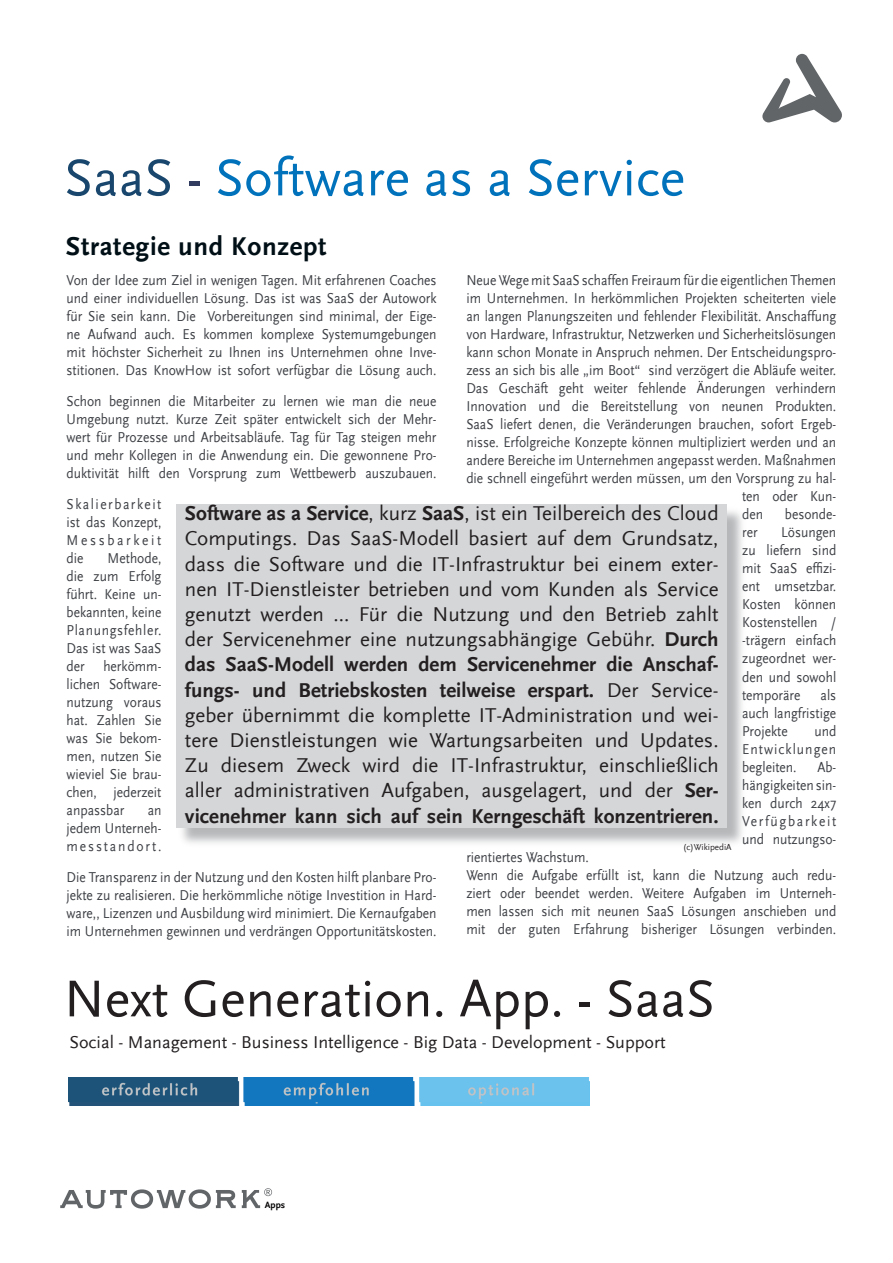
<style>
.page{position:relative;width:893px;height:1263px;background:#fff}
.page>*{position:absolute;margin:0;border:0;box-sizing:border-box;transform-origin:0 0}
.t1{font:54px "Scala Sans";color:#231f20}
.t2{font:54px "Scala Sans";color:#0072bc}
.t3{font:700 27px "Scala Sans";letter-spacing:.025em;color:#000f16}
.t4{font:21px/25.2px "Scala Sans";color:#231f20;text-align:justify}
.t5{font:18px "Scala Sans";color:#231f20}
.t6{font:15px/18px "Scala Sans";color:#3c3f44;text-align:justify;scale:.9 1}
.t7{font:700 9.6px "Scala Sans LF";color:#040203}
.t8{font:9px "Scala Sans";color:#231f20}
.s1{color:#18466d}
.s2{color:#313b5f}
.s3{font-weight:700}
</style>
<div class="page">
<svg style="left:242px;top:1188px;width:30px;height:20px"></svg>
<svg style="left:60px;top:1189px;width:176px;height:20px"></svg>
<svg style="left:762px;top:54px;width:80px;height:68px"></svg>
<div style="left:178px;top:505px;width:570px;height:343px;background:#9d9fa2;opacity:.75"></div>
<div style="left:176px;top:505px;width:551px;height:323px;background:#d4d6d8"></div>
<img style="left:68px;top:1077px;width:522px;height:29px">
<h1 class="t2" style="left:64px;top:149px;width:622px"><span class="s1">SaaS</span> <span class="s2">-</span> Software as a Service</h1>
<h2 class="t3" style="left:66px;top:231px;width:262px">Strategie und Konzept</h2>
<p class="t6" style="left:67px;top:272px;width:413px">Von der Idee zum Ziel in wenigen Tagen. Mit erfahrenen Coaches und einer individuellen Lösung. Das ist was SaaS der Autowork für Sie sein kann. Die Vorbereitungen sind minimal, der Eige&shy;ne Aufwand auch. Es kommen komplexe Systemumgebungen mit höchster Sicherheit zu Ihnen ins Unternehmen ohne Inve&shy;stitionen. Das KnowHow ist sofort verfügbar die Lösung auch.</p>
<p class="t6" style="left:67px;top:393px;width:413px">Schon beginnen die Mitarbeiter zu lernen wie man die neue Umgebung nutzt. Kurze Zeit später entwickelt sich der Mehr&shy;wert für Prozesse und Arbeitsabläufe. Tag für Tag steigen mehr und mehr Kollegen in die Anwendung ein. Die gewonnene Pro&shy;duktivität hilft den Vorsprung zum Wettbewerb auszubauen.</p>
<p class="t6" style="left:67px;top:495px;width:107px">Skalierbarkeit ist das Konzept, Messbarkeit die</p>
<p class="t6" style="left:466px;top:272px;width:413px">Neue Wege mit SaaS schaffen Freiraum für die eigentlichen Themen</p>
<p class="t6" style="left:466px;top:290px;width:413px">im Unternehmen. In herkömmlichen Projekten scheiterten viele</p>
<p class="t6" style="left:466px;top:308px;width:413px">an langen Planungszeiten und fehlender Flexibilität. Anschaffung</p>
<p class="t6" style="left:466px;top:326px;width:413px">von Hardware, Infrastruktur, Netzwerken und Sicherheitslösungen</p>
<p class="t6" style="left:466px;top:344px;width:413px">kann schon Monate in Anspruch nehmen. Der Entscheidungspro-</p>
<p class="t6" style="left:466px;top:362px;width:412px">zess an sich bis alle „im Boot“ sind verzögert die Abläufe weiter.</p>
<p class="t6" style="left:466px;top:380px;width:413px">Das Geschäft geht weiter fehlende Änderungen verhindern</p>
<p class="t6" style="left:466px;top:398px;width:412px">Innovation und die Bereitstellung von neunen Produkten.</p>
<p class="t6" style="left:466px;top:416px;width:413px">SaaS liefert denen, die Veränderungen brauchen, sofort Ergeb-</p>
<p class="t6" style="left:466px;top:434px;width:413px">nisse. Erfolgreiche Konzepte können multipliziert werden und an</p>
<p class="t6" style="left:466px;top:452px;width:413px">andere Bereiche im Unternehmen angepasst werden. Maßnahmen</p>
<p class="t6" style="left:466px;top:470px;width:413px">die schnell eingeführt werden müssen, um den Vorsprung zu hal-</p>
<p class="t6" style="left:742px;top:488px;width:106px">ten oder Kun-</p>
<p class="t6" style="left:742px;top:506px;width:25px">den</p>
<p class="t6" style="left:785px;top:506px;width:59px">besonde-</p>
<p class="t6" style="left:742px;top:524px;width:19px">rer</p>
<p class="t4" style="left:185px;top:501px;width:535px"><span class="s3">Software as a Service</span>, kurz <span class="s3">SaaS</span>, ist ein Teilbereich des Cloud Computings. Das SaaS-Modell basiert auf dem Grundsatz, dass die Software und die IT-Infrastruktur bei einem exter&shy;nen IT-Dienstleister betrieben und vom Kunden als Service genutzt werden ... Für die Nutzung und den Betrieb zahlt der Servicenehmer eine nutzungsabhängige Gebühr. <span class="s3">Durch das SaaS-Modell werden dem Servicenehmer die Anschaf&shy;fungs- und Betriebskosten teilweise erspart.</span> Der Service&shy;geber übernimmt die komplette IT-Administration und wei&shy;tere Dienstleistungen wie Wartungsarbeiten und Updates.<br>Zu diesem Zweck wird die IT-Infrastruktur, einschließlich aller administrativen Aufgaben, ausgelagert, und der <span class="s3">Ser&shy;vicenehmer kann sich auf sein Kerngeschäft konzentrieren.</span></p>
<p class="t8" style="left:683px;top:842px;width:50px">(c)WikipediA</p>
<p class="t6" style="left:742px;top:524px;width:106px;text-indent:39px">Lösungen zu liefern sind mit SaaS effizi&shy;ent umsetzbar.<br>Kosten können Kostenstellen / -trägern einfach zugeordnet wer&shy;den und sowohl temporäre</p>
<p class="t6" style="left:67px;top:549px;width:107px;text-indent:41px">Methode, die zum Erfolg führt. Keine un&shy;bekannten, keine Planungsfehler.<br>Das ist was SaaS der herkömm&shy;lichen Software&shy;nutzung voraus hat. Zahlen Sie was Sie bekom&shy;men, nutzen Sie wieviel Sie brau&shy;chen, jederzeit anpassbar</p>
<p class="t6" style="left:742px;top:686px;width:106px;text-indent:78px">als auch langfristige Projekte</p>
<p class="t6" style="left:742px;top:722px;width:106px;text-indent:72px">und Entwicklungen begleiten.</p>
<p class="t6" style="left:742px;top:758px;width:106px;text-indent:75px">Ab&shy;hängigkeiten sin&shy;ken durch 24x7<br>Verfügbarkeit und nutzungso-</p>
<p class="t6" style="left:466px;top:848px;width:413px;text-align:left">rientiertes Wachstum.<br>Wenn die Aufgabe erfüllt ist, kann die Nutzung auch redu&shy;ziert oder beendet werden. Weitere Aufgaben im Unterneh&shy;men lassen sich mit neunen SaaS Lösungen anschieben und mit der guten Erfahrung bisheriger Lösungen verbinden.</p>
<p class="t6" style="left:67px;top:801px;width:107px;text-indent:81px">an jedem Unterneh&shy;messtandort.</p>
<p class="t6" style="left:67px;top:868px;width:413px">Die Transparenz in der Nutzung und den Kosten hilft planbare Pro&shy;jekte zu realisieren. Die herkömmliche nötige Investition in Hard&shy;ware,, Lizenzen und Ausbildung wird minimiert. Die Kernaufgaben im Unternehmen gewinnen und verdrängen Opportunitätskosten.</p>
<h1 class="t1" style="left:64px;top:969px;width:653px">Next Generation. App. - SaaS</h1>
<p class="t5" style="left:69px;top:1032px;width:598px">Social - Management - Business Intelligence - Big Data - Development - Support</p>
<p class="t7" style="left:265px;top:1200px;width:22px">Apps</p>
</div>
